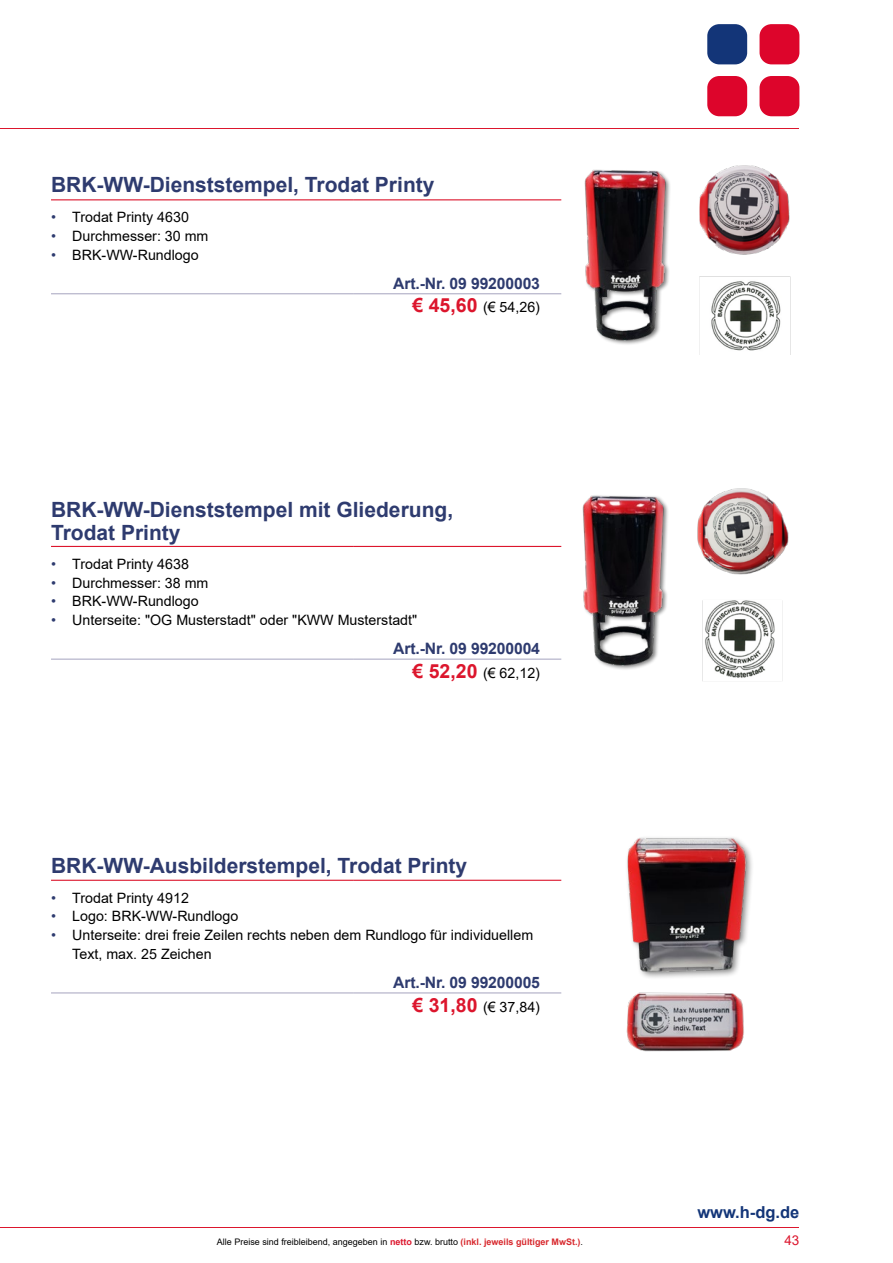
<style>
.page{position:relative;width:893px;height:1263px;background:#fff}
.page>*{position:absolute;margin:0;border:0;box-sizing:border-box;transform-origin:0 0}
.NEU__Produktname{font:700 21px "Arial";color:#2e3b6f}
.t1{font:700 16.5px "Arial";color:#133578}
.Größen{font:700 15.75px "Arial";letter-spacing:-.01em;color:#2e3b6f}
.Preise{font:14.25px/18.8px "Arial";color:#000}
.t2{font:13.5px "Arial";color:#dc162d}
.t3{font:9px "Arial";color:#000}
.s1{color:#2e3b6f}
.s2{font-weight:700;font-size:19.5px;color:#dc162d}
.s3{font-weight:700;color:#dc162d}
.s4{font-weight:700;color:#d8292e}
</style>
<div class="page">
<hr style="left:0;top:1227px;width:799px;height:1px;background:#dc162d">
<hr style="left:0;top:128px;width:799px;height:1px;background:#dc162d">
<img style="left:627px;top:837px;width:125px;height:112px">
<img style="left:626px;top:949px;width:118px;height:103px">
<div style="left:584px;top:169px;width:88px;height:176px;background:#000;opacity:.5"></div>
<img style="left:584px;top:169px;width:88px;height:171px">
<img style="left:699px;top:165px;width:92px;height:189px">
<img style="left:697px;top:488px;width:92px;height:193px">
<div style="left:582px;top:494px;width:87px;height:177px;background:#000;opacity:.5"></div>
<img style="left:582px;top:494px;width:87px;height:172px">
<hr style="left:51px;top:880px;width:302px;height:1px;background:#dc162d">
<hr style="left:353px;top:880px;width:208px;height:1px;background:#dc162d">
<hr style="left:51px;top:992px;width:302px;height:1px;background:#a5a3bf">
<hr style="left:353px;top:992px;width:208px;height:1px;background:#a5a3bf">
<hr style="left:51px;top:199px;width:302px;height:1px;background:#dc162d">
<hr style="left:353px;top:199px;width:208px;height:1px;background:#dc162d">
<hr style="left:51px;top:293px;width:302px;height:1px;background:#a5a3bf">
<hr style="left:353px;top:293px;width:208px;height:1px;background:#a5a3bf">
<hr style="left:51px;top:546px;width:302px;height:1px;background:#dc162d">
<hr style="left:353px;top:546px;width:208px;height:1px;background:#dc162d">
<hr style="left:51px;top:659px;width:302px;height:1px;background:#a5a3bf">
<hr style="left:353px;top:659px;width:208px;height:1px;background:#a5a3bf">
<div style="left:707px;top:24px;width:40px;height:40px;background:#133578;border-radius:12px"></div>
<div style="left:759px;top:24px;width:40px;height:40px;background:#dd052b;border-radius:12px"></div>
<div style="left:759px;top:76px;width:40px;height:40px;background:#dd052b;border-radius:12px"></div>
<div style="left:707px;top:76px;width:40px;height:40px;background:#dd052b;border-radius:12px"></div>
<p class="NEU__Produktname" style="left:51px;top:170px;width:385px">BRK-WW-Dienststempel, Trodat Printy</p>
<p class="Preise" style="left:51px;top:208px;width:139px"><span class="s1">•</span> Trodat Printy 4630</p>
<p class="Preise" style="left:51px;top:227px;width:159px"><span class="s1">•</span> Durchmesser: 30 mm</p>
<p class="Preise" style="left:51px;top:245px;width:149px"><span class="s1">•</span> BRK-WW-Rundlogo</p>
<p class="Größen" style="left:393px;top:272px;width:148px">Art.-Nr. 09 99200003</p>
<p class="Preise" style="left:412px;top:298px;width:129px"><span class="s2">€ 45,60</span> (€ 54,26)</p>
<p class="NEU__Produktname" style="left:51px;top:495px;width:404px">BRK-WW-Dienststempel mit Gliederung,</p>
<p class="NEU__Produktname" style="left:51px;top:517px;width:131px">Trodat Printy</p>
<p class="Preise" style="left:51px;top:554px;width:139px"><span class="s1">•</span> Trodat Printy 4638</p>
<p class="Preise" style="left:51px;top:573px;width:159px"><span class="s1">•</span> Durchmesser: 38 mm</p>
<p class="Preise" style="left:51px;top:592px;width:149px"><span class="s1">•</span> BRK-WW-Rundlogo</p>
<p class="Preise" style="left:51px;top:611px;width:368px"><span class="s1">•</span> Unterseite: "OG Musterstadt" oder "KWW Musterstadt"</p>
<p class="Größen" style="left:393px;top:637px;width:148px">Art.-Nr. 09 99200004</p>
<p class="Preise" style="left:412px;top:663px;width:129px"><span class="s2">€ 52,20</span> (€ 62,12)</p>
<p class="NEU__Produktname" style="left:51px;top:850px;width:418px">BRK-WW-Ausbilderstempel, Trodat Printy</p>
<p class="Preise" style="left:51px;top:888px;width:139px"><span class="s1">•</span> Trodat Printy 4912</p>
<p class="Preise" style="left:51px;top:907px;width:189px"><span class="s1">•</span> Logo: BRK-WW-Rundlogo</p>
<p class="Preise" style="left:72px;top:926px;width:462px;text-indent:-21px"><span class="s1">•</span> Unterseite: drei freie Zeilen rechts neben dem Rundlogo für individuellem<br>Text, max. 25 Zeichen</p>
<p class="Größen" style="left:393px;top:971px;width:148px">Art.-Nr. 09 99200005</p>
<p class="Preise" style="left:412px;top:997px;width:129px"><span class="s2">€ 31,80</span> (€ 37,84)</p>
<p class="t1" style="left:697px;top:1200px;width:104px">www.h-dg.de</p>
<p class="t3" style="left:217px;top:1235px;width:368px">Alle Preise sind freibleibend, angegeben in <span class="s3">netto</span> bzw. brutto <span class="s4">(inkl. jeweils gültiger MwSt.)</span>.</p>
<p class="t2" style="left:784px;top:1231px;width:17px">43</p>
</div>
